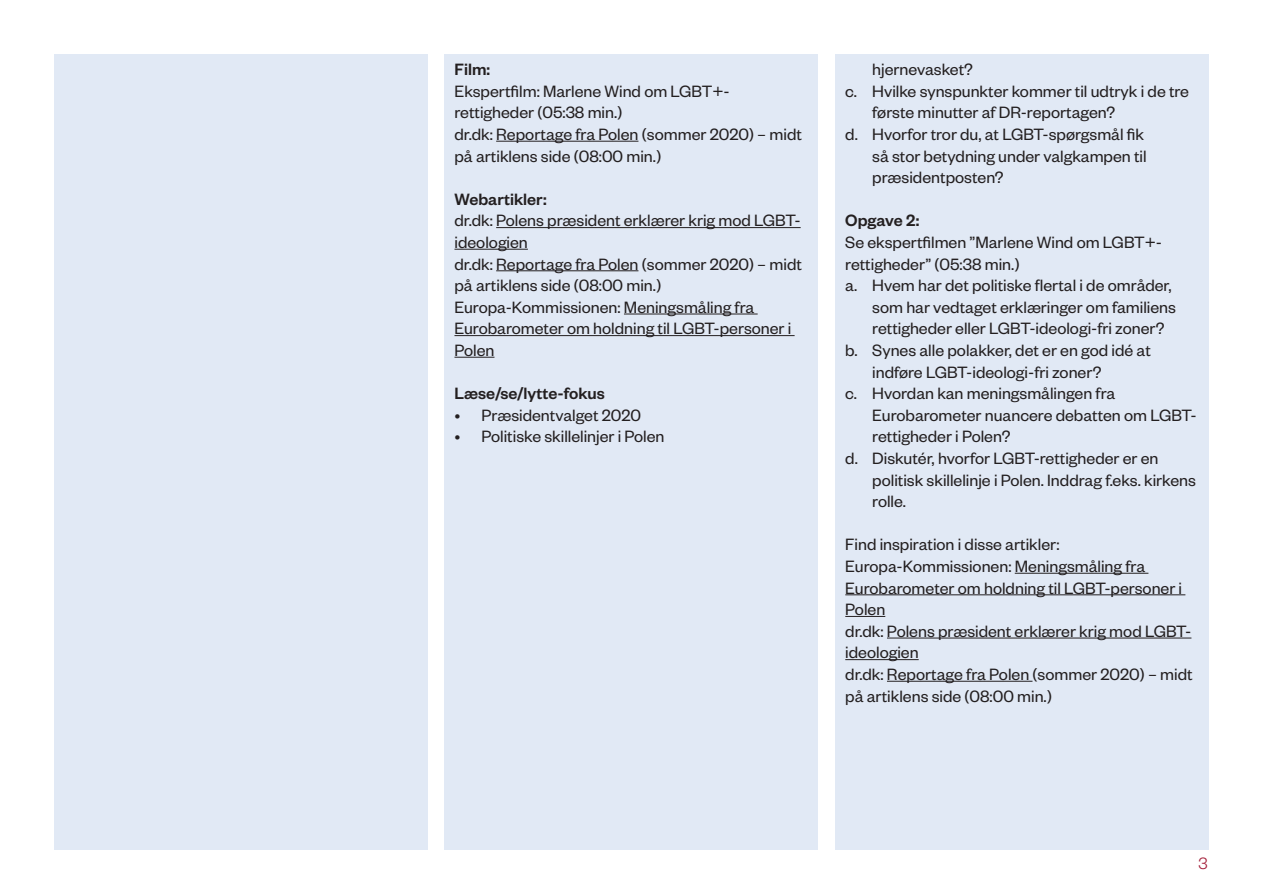
<style>
.page{position:relative;width:1263px;height:893px;background:#fff}
.page>*{position:absolute;margin:0;border:0;box-sizing:border-box;transform-origin:0 0}
.t1{font:18px/21.6px "Founders Grotesk";color:#231f20}
.t2{font:500 18px "Founders Grotesk";color:#231f20}
.t3{font:300 18px "Founders Grotesk";color:#a31c37}
</style>
<div class="page">
<div style="left:445px;top:54px;width:373px;height:795px;background:#e1e9f5"></div>
<div style="left:836px;top:54px;width:373px;height:795px;background:#e1e9f5"></div>
<div style="left:54px;top:54px;width:373px;height:795px;background:#e1e9f5"></div>
<hr style="left:496px;top:141px;width:142px;height:1px;background:#231f20">
<hr style="left:496px;top:227px;width:305px;height:1px;background:#231f20">
<hr style="left:454px;top:249px;width:74px;height:1px;background:#231f20">
<hr style="left:496px;top:270px;width:142px;height:1px;background:#231f20">
<hr style="left:624px;top:314px;width:134px;height:1px;background:#231f20">
<hr style="left:454px;top:335px;width:341px;height:1px;background:#231f20">
<hr style="left:454px;top:357px;width:40px;height:1px;background:#231f20">
<hr style="left:1015px;top:573px;width:133px;height:1px;background:#231f20">
<hr style="left:845px;top:594px;width:340px;height:1px;background:#231f20">
<hr style="left:845px;top:616px;width:40px;height:1px;background:#231f20">
<hr style="left:887px;top:638px;width:304px;height:1px;background:#231f20">
<hr style="left:845px;top:659px;width:74px;height:1px;background:#231f20">
<hr style="left:887px;top:681px;width:145px;height:1px;background:#231f20">
<p class="t2" style="left:454px;top:58px;width:37px">Film:</p>
<p class="t1" style="left:454px;top:79px;width:277px">Ekspertfilm: Marlene Wind om LGBT+- rettigheder (05:38 min.)</p>
<p class="t1" style="left:454px;top:122px;width:349px">dr.dk: Reportage fra Polen (sommer 2020) – midt på artiklens side (08:00 min.)</p>
<p class="t2" style="left:454px;top:188px;width:94px">Webartikler:</p>
<p class="t1" style="left:454px;top:209px;width:348px">dr.dk: Polens præsident erklærer krig mod LGBT&shy;ideologien</p>
<p class="t1" style="left:454px;top:252px;width:349px">dr.dk: Reportage fra Polen (sommer 2020) – midt på artiklens side (08:00 min.)</p>
<p class="t1" style="left:454px;top:295px;width:338px">Europa-Kommissionen: Meningsmåling fra<br>Eurobarometer om holdning til LGBT-personer i<br>Polen</p>
<p class="t2" style="left:454px;top:382px;width:152px">Læse/se/lytte-fokus</p>
<p class="t1" style="left:454px;top:403px;width:188px">• Præsidentvalget 2020</p>
<p class="t1" style="left:454px;top:425px;width:212px">• Politiske skillelinjer i Polen</p>
<p class="t1" style="left:872px;top:58px;width:102px">hjernevasket?</p>
<p class="t1" style="left:872px;top:79px;width:318px;text-indent:-27px">c. Hvilke synspunkter kommer til udtryk i de tre første minutter af DR-reportagen?</p>
<p class="t1" style="left:872px;top:122px;width:276px;text-indent:-27px">d. Hvorfor tror du, at LGBT-spørgsmål fik så stor betydning under valgkampen til præsidentposten?</p>
<p class="t2" style="left:845px;top:209px;width:75px">Opgave 2:</p>
<p class="t1" style="left:845px;top:230px;width:318px">Se ekspertfilmen ”Marlene Wind om LGBT+- rettigheder” (05:38 min.)</p>
<p class="t1" style="left:872px;top:274px;width:305px;text-indent:-27px">a. Hvem har det politiske flertal i de områder, som har vedtaget erklæringer om familiens rettigheder eller LGBT-ideologi-fri zoner?</p>
<p class="t1" style="left:872px;top:338px;width:280px;text-indent:-27px">b. Synes alle polakker, det er en god idé at indføre LGBT-ideologi-fri zoner?</p>
<p class="t1" style="left:872px;top:382px;width:326px;text-indent:-27px">c. Hvordan kan meningsmålingen fra<br>Eurobarometer nuancere debatten om LGBT&shy;rettigheder i Polen?</p>
<p class="t1" style="left:872px;top:446px;width:325px;text-indent:-27px">d. Diskutér, hvorfor LGBT-rettigheder er en politisk skillelinje i Polen. Inddrag f.eks. kirkens rolle.</p>
<p class="t1" style="left:845px;top:533px;width:216px">Find inspiration i disse artikler:</p>
<p class="t1" style="left:845px;top:554px;width:338px">Europa-Kommissionen: Meningsmåling fra<br>Eurobarometer om holdning til LGBT-personer i<br>Polen</p>
<p class="t1" style="left:845px;top:619px;width:348px">dr.dk: Polens præsident erklærer krig mod LGBT&shy;ideologien</p>
<p class="t1" style="left:845px;top:662px;width:349px">dr.dk: Reportage fra Polen (sommer 2020) – midt på artiklens side (08:00 min.)</p>
<p class="t3" style="left:1198px;top:852px;width:11px">3</p>
</div>
